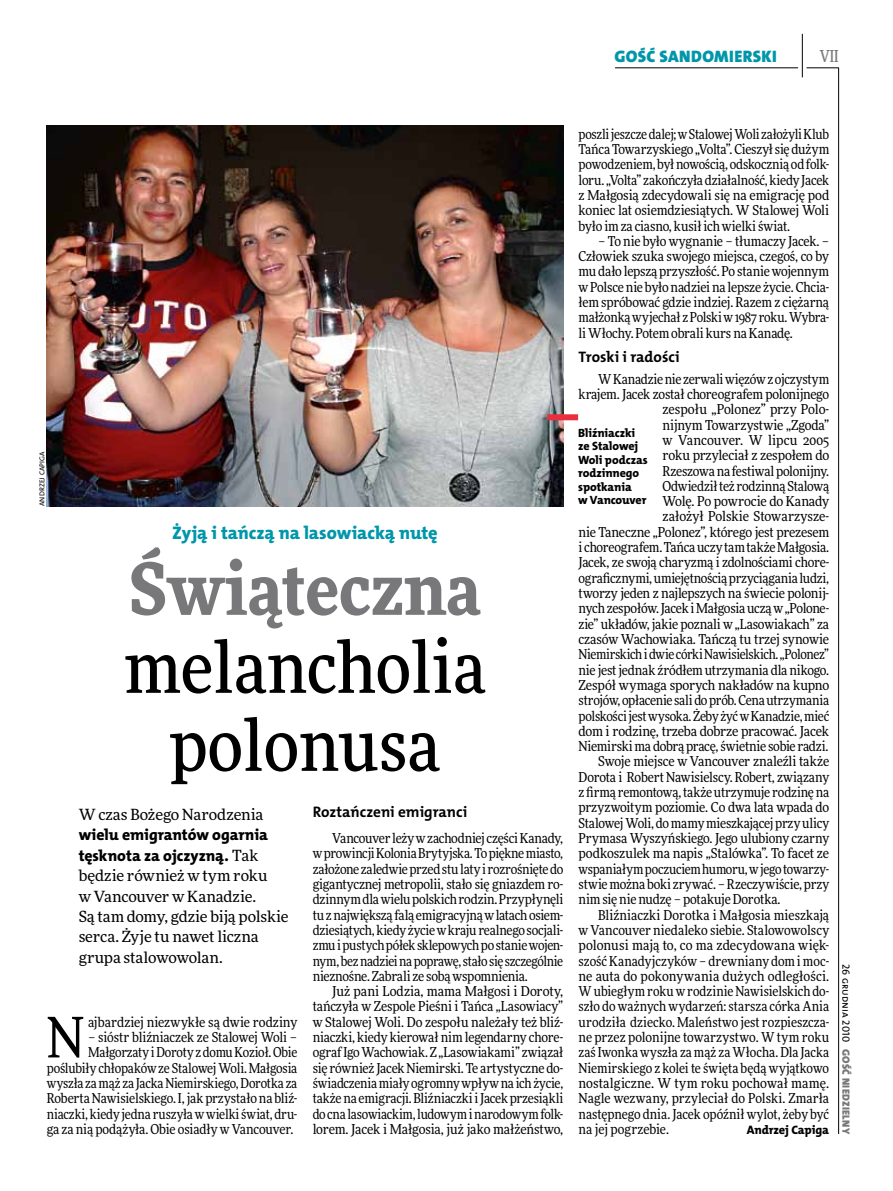
<style>
.page{position:relative;width:893px;height:1191px;background:#fff}
.page>*{position:absolute;margin:0;border:0;box-sizing:border-box;transform-origin:0 0}
.t1{font:500 72px/78px "Freeday Narrow";color:#000;text-align:center}
.t2{font:900 72px "Freeday Narrow";color:#787779}
.t3{font:55.95px "Freeday Narrow News";color:#000}
.t4{font:18.3px "The Mix HP8 Ex Bld";letter-spacing:-.005em;color:#0096aa}
.t5{font:16.65px "The Mix HP9 Blk";letter-spacing:.02em;color:#0096aa}
.t6{font:500 16.5px "Freeday Narrow";color:#787779;scale:.9 1}
.t7{font:15.75px/20.4px "The Mix HP8 Ex Bld";letter-spacing:-.005em;color:#000}
.t8{font:15.45px/20.4px "Freeday News";letter-spacing:-.01em;color:#000}
.t9{font:15.3px "The Mix HP7 Bld";color:#000}
.t10{font:13.65px/15.3px "Freeday Narrow News";letter-spacing:-.01em;color:#000;text-align:justify}
.t11{font:13.65px "Freeday Narrow News";letter-spacing:-.03em;color:#000}
.t12{font:13.65px "Freeday Narrow News";letter-spacing:.01em;color:#000}
.t13{font:13.65px "Freeday Narrow News";letter-spacing:.015em;color:#000}
.t14{font:12.3px "The Mix HP8 Ex Bld";letter-spacing:-.01em;color:#000}
.t15{font:12px/13.5px "The Mix HP8 Ex Bld";letter-spacing:-.005em;color:#000}
.t16{font:10.5px "The Mix HP9 Blk";letter-spacing:.025em;color:#787779}
.t17{font:10.5px "The Mix HP5 Plain";color:#000}
.t18{font:7.2px "The Mix HP5 Plain";letter-spacing:.015em;color:#000}
.s1{font-family:"Freeday News";font-size:15.45px}
</style>
<div class="page">
<hr style="left:838px;top:68px;width:1px;height:1066px;background:#000">
<hr style="left:802px;top:34px;width:1px;height:43px;background:#000">
<hr style="left:806px;top:68px;width:33px;height:1px;background:#000">
<hr style="left:615px;top:68px;width:183px;height:1px;background:#000">
<img style="left:47px;top:126px;width:516px;height:380px">
<div style="left:547px;top:414px;width:31px;height:6px;background:#e92f3f"></div>
<p class="t5" style="left:615px;top:46px;width:164px">GOŚĆ SANDOMIERSKI</p>
<p class="t6" style="left:820px;top:46px;width:22px">VII</p>
<p class="t18" style="left:38px;top:506px;width:56px;rotate:-90deg">Andrzej Capiga</p>
<h3 class="t4" style="left:172px;top:521px;width:267px">Żyją i tańczą na lasowiacką nutę</h3>
<h1 class="t2" style="left:129px;top:542px;width:353px">Świąteczna</h1>
<h1 class="t1" style="left:124px;top:627px;width:364px">melancholia polonusa</h1>
<p class="t8" style="left:79px;top:804px;width:186px">W czas Bożego Narodzenia</p>
<p class="t7" style="left:79px;top:825px;width:191px">wielu emigrantów ogarnia tęsknota za ojczyzną. <span class="s1">Tak</span></p>
<p class="t8" style="left:79px;top:865px;width:211px">będzie również w tym roku<br>w Vancouver w Kanadzie.<br>Są tam domy, gdzie biją polskie serca. Żyje tu nawet liczna grupa stalowowolan.</p>
<h2 class="t3" style="left:47px;top:1003px;width:39px">N</h2>
<p class="t10" style="left:88px;top:1014px;width:211px">ajbardziej niezwykłe są dwie rodziny</p>
<p class="t10" style="left:88px;top:1029px;width:211px">– sióstr bliźniaczek ze Stalowej Woli –</p>
<p class="t10" style="left:88px;top:1044px;width:211px">Małgorzaty i Doroty z domu Kozioł. Obie</p>
<p class="t10" style="left:47px;top:1060px;width:252px">poślubiły chłopaków ze Stalowej Woli. Małgosia</p>
<p class="t10" style="left:47px;top:1075px;width:252px">wyszła za mąż za Jacka Niemirskiego, Dorotka za</p>
<p class="t10" style="left:47px;top:1090px;width:252px">Roberta Nawisielskiego. I, jak przystało na bliź-</p>
<p class="t10" style="left:47px;top:1106px;width:252px">niaczki, kiedy jedna ruszyła w wielki świat, dru-</p>
<p class="t10" style="left:47px;top:1121px;width:248px">ga za nią podążyła. Obie osiadły w Vancouver.</p>
<p class="t9" style="left:313px;top:802px;width:156px">Roztańczeni emigranci</p>
<p class="t10" style="left:313px;top:830px;width:252px;text-indent:20px">Vancouver leży w zachodniej części Kanady, w prowincji Kolonia Brytyjska. To piękne miasto, założone zaledwie przed stu laty i rozrośnięte do gigantycznej metropolii, stało się gniazdem ro&shy;dzinnym dla wielu polskich rodzin. Przypłynęli tu z największą falą emigracyjną w latach osiem&shy;dziesiątych, kiedy życie w kraju realnego socjali&shy;zmu i pustych półek sklepowych po stanie wojen&shy;nym, bez nadziei na poprawę, stało się szczególnie nieznośne. Zabrali ze sobą wspomnienia.</p>
<p class="t10" style="left:313px;top:983px;width:252px;text-indent:20px">Już pani Lodzia, mama Małgosi i Doroty, tańczyła w Zespole Pieśni i Tańca „Lasowiacy” w Stalowej Woli. Do zespołu należały też bliź&shy;niaczki, kiedy kierował nim legendarny chore&shy;ograf Igo Wachowiak. Z „Lasowiakami” związał się również Jacek Niemirski. Te artystyczne do&shy;świadczenia miały ogromny wpływ na ich życie, także na emigracji. Bliźniaczki i Jacek przesiąkli do cna lasowiackim, ludowym i narodowym folk&shy;lorem. Jacek i Małgosia, już jako małżeństwo,</p>
<p class="t10" style="left:579px;top:126px;width:252px">poszli jeszcze dalej; w Stalowej Woli założyli Klub Tańca Towarzyskiego „Volta”. Cieszył się dużym powodzeniem, był nowością, odskocznią od folk&shy;loru. „Volta” zakończyła działalność, kiedy Jacek z Małgosią zdecydowali się na emigrację pod koniec lat osiemdziesiątych. W Stalowej Woli było im za ciasno, kusił ich wielki świat.</p>
<p class="t10" style="left:579px;top:233px;width:252px;text-indent:20px">– To nie było wygnanie – tłumaczy Jacek. – Człowiek szuka swojego miejsca, czegoś, co by mu dało lepszą przyszłość. Po stanie wojennym w Polsce nie było nadziei na lepsze życie. Chcia&shy;łem spróbować gdzie indziej. Razem z ciężarną małżonką wyjechał z Polski w 1987 roku. Wybra&shy;li Włochy. Potem obrali kurs na Kanadę.</p>
<p class="t9" style="left:579px;top:347px;width:102px">Troski i radości</p>
<p class="t10" style="left:598px;top:371px;width:232px">W Kanadzie nie zerwali więzów z ojczystym</p>
<p class="t10" style="left:579px;top:386px;width:252px">krajem. Jacek został choreografem polonijnego</p>
<p class="t10" style="left:662px;top:401px;width:168px">zespołu „Polonez” przy Polo-</p>
<p class="t10" style="left:662px;top:417px;width:168px">nijnym Towarzystwie „Zgoda”</p>
<p class="t10" style="left:662px;top:432px;width:168px">w Vancouver. W lipcu 2005</p>
<p class="t10" style="left:662px;top:447px;width:168px">roku przyleciał z zespołem do</p>
<p class="t10" style="left:662px;top:463px;width:168px">Rzeszowa na festiwal polonijny.</p>
<p class="t10" style="left:662px;top:478px;width:168px">Odwiedził też rodzinną Stalową</p>
<p class="t10" style="left:662px;top:493px;width:168px">Wolę. Po powrocie do Kanady</p>
<p class="t10" style="left:662px;top:509px;width:168px">założył Polskie Stowarzysze-</p>
<p class="t10" style="left:579px;top:524px;width:252px">nie Taneczne „Polonez”, którego jest prezesem</p>
<p class="t10" style="left:579px;top:539px;width:252px">i choreografem. Tańca uczy tam także Małgosia.</p>
<p class="t10" style="left:579px;top:555px;width:252px">Jacek, ze swoją charyzmą i zdolnościami chore-</p>
<p class="t10" style="left:579px;top:570px;width:252px">ograficznymi, umiejętnością przyciągania ludzi,</p>
<p class="t10" style="left:579px;top:585px;width:252px">tworzy jeden z najlepszych na świecie polonij-</p>
<p class="t10" style="left:579px;top:600px;width:252px">nych zespołów. Jacek i Małgosia uczą w „Polone-</p>
<p class="t10" style="left:579px;top:616px;width:252px">zie” układów, jakie poznali w „Lasowiakach” za</p>
<p class="t10" style="left:579px;top:631px;width:252px">czasów Wachowiaka. Tańczą tu trzej synowie</p>
<p class="t11" style="left:579px;top:646px;width:252px">Niemirskich i dwie córki Nawisielskich. „Polonez”</p>
<p class="t10" style="left:579px;top:662px;width:252px">nie jest jednak źródłem utrzymania dla nikogo.</p>
<p class="t10" style="left:579px;top:677px;width:252px">Zespół wymaga sporych nakładów na kupno</p>
<p class="t10" style="left:579px;top:692px;width:252px">strojów, opłacenie sali do prób. Cena utrzymania</p>
<p class="t10" style="left:579px;top:708px;width:252px">polskości jest wysoka. Żeby żyć w Kanadzie, mieć</p>
<p class="t10" style="left:579px;top:723px;width:252px">dom i rodzinę, trzeba dobrze pracować. Jacek</p>
<p class="t10" style="left:579px;top:738px;width:251px">Niemirski ma dobrą pracę, świetnie sobie radzi.</p>
<p class="t10" style="left:598px;top:754px;width:233px">Swoje miejsce w Vancouver znaleźli także</p>
<p class="t10" style="left:579px;top:769px;width:252px">Dorota i Robert Nawisielscy. Robert, związany</p>
<p class="t10" style="left:579px;top:784px;width:252px">z firmą remontową, także utrzymuje rodzinę na</p>
<p class="t10" style="left:579px;top:799px;width:252px">przyzwoitym poziomie. Co dwa lata wpada do</p>
<p class="t10" style="left:579px;top:815px;width:252px">Stalowej Woli, do mamy mieszkającej przy ulicy</p>
<p class="t10" style="left:579px;top:830px;width:252px">Prymasa Wyszyńskiego. Jego ulubiony czarny</p>
<p class="t10" style="left:579px;top:845px;width:252px">podkoszulek ma napis „Stalówka”. To facet ze</p>
<p class="t10" style="left:579px;top:861px;width:252px">wspaniałym poczuciem humoru, w jego towarzy-</p>
<p class="t10" style="left:579px;top:876px;width:252px">stwie można boki zrywać. – Rzeczywiście, przy</p>
<p class="t10" style="left:579px;top:891px;width:203px">nim się nie nudzę – potakuje Dorotka.</p>
<p class="t10" style="left:598px;top:907px;width:233px">Bliźniaczki Dorotka i Małgosia mieszkają</p>
<p class="t10" style="left:579px;top:922px;width:252px">w Vancouver niedaleko siebie. Stalowowolscy</p>
<p class="t10" style="left:579px;top:937px;width:252px">polonusi mają to, co ma zdecydowana więk-</p>
<p class="t10" style="left:579px;top:953px;width:252px">szość Kanadyjczyków – drewniany dom i moc-</p>
<p class="t12" style="left:579px;top:967px;width:252px">ne auta do pokonywania dużych odległości.</p>
<p class="t10" style="left:579px;top:983px;width:252px">W ubiegłym roku w rodzinie Nawisielskich do-</p>
<p class="t10" style="left:579px;top:998px;width:252px">szło do ważnych wydarzeń: starsza córka Ania</p>
<p class="t10" style="left:579px;top:1014px;width:252px">urodziła dziecko. Maleństwo jest rozpieszcza-</p>
<p class="t10" style="left:579px;top:1029px;width:252px">ne przez polonijne towarzystwo. W tym roku</p>
<p class="t10" style="left:579px;top:1044px;width:252px">zaś Iwonka wyszła za mąż za Włocha. Dla Jacka</p>
<p class="t10" style="left:579px;top:1060px;width:252px">Niemirskiego z kolei te święta będą wyjątkowo</p>
<p class="t13" style="left:579px;top:1074px;width:252px">nostalgiczne. W tym roku pochował mamę.</p>
<p class="t10" style="left:579px;top:1090px;width:252px">Nagle wezwany, przyleciał do Polski. Zmarła</p>
<p class="t10" style="left:579px;top:1106px;width:252px">następnego dnia. Jacek opóźnił wylot, żeby być</p>
<p class="t10" style="left:579px;top:1121px;width:92px">na jej pogrzebie.</p>
<p class="t14" style="left:747px;top:1122px;width:84px">Andrzej Capiga</p>
<p class="t15" style="left:578px;top:426px;width:71px">Bliźniaczki ze Stalowej<br>Woli podczas rodzinnego spotkania<br>w Vancouver</p>
<p class="t17" style="left:853px;top:964px;width:80px;rotate:90deg">26 grudnia 2010</p>
<p class="t16" style="left:853px;top:1049px;width:86px;rotate:90deg">GOŚĆ NIEDZIELNY</p>
</div>
